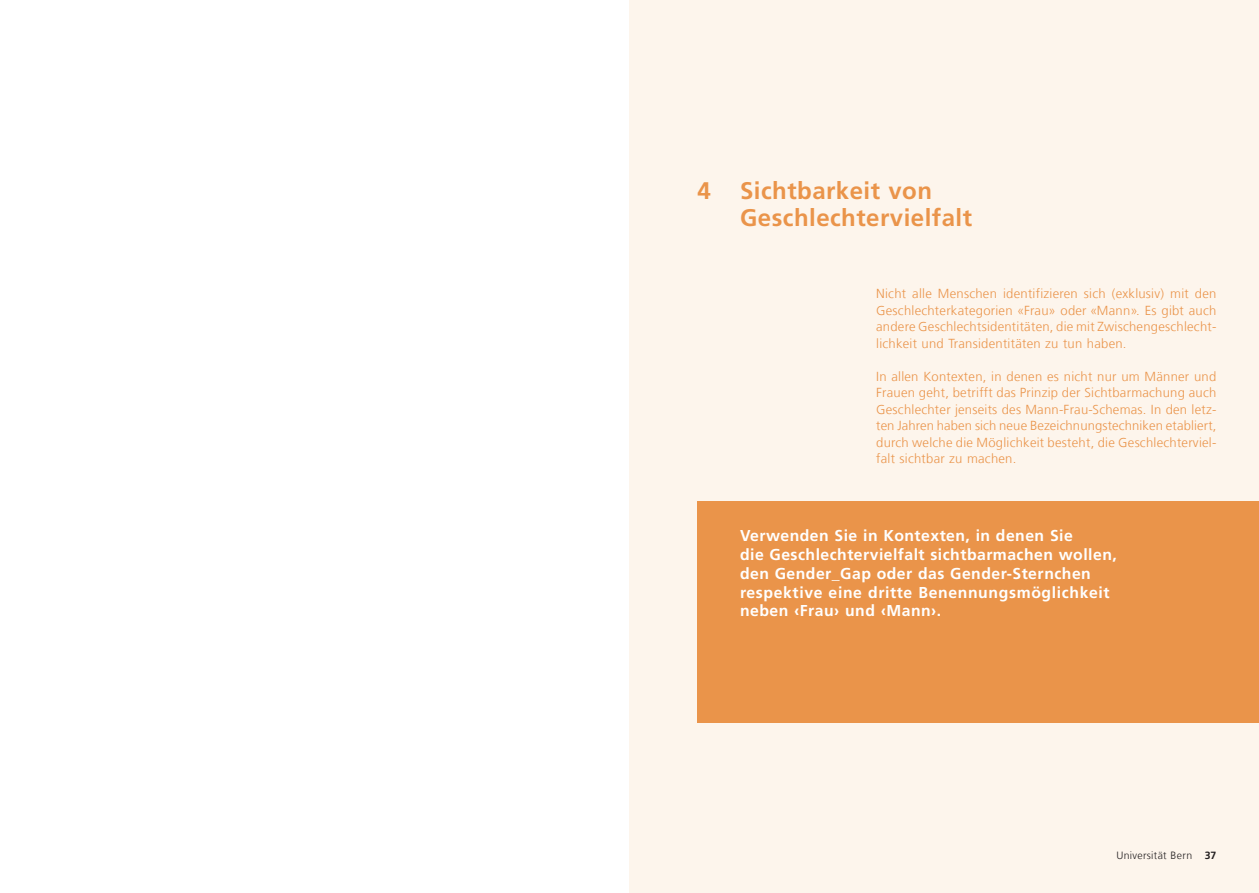
<style>
.page{position:relative;width:1259px;height:893px;background:#fff}
.page>*{position:absolute;margin:0;border:0;box-sizing:border-box;transform-origin:0 0}
.t1{font:700 24px/27px "Frutiger LT Com";letter-spacing:.02em;color:#ea944a}
.t2{font:700 15.75px/18.9px "Frutiger LT Com";letter-spacing:.03em;color:#fff}
.t3{font:300 13.05px/16.5px "Frutiger LT Com";letter-spacing:.02em;color:#ea944a;text-align:justify}
.t4{font:300 10.5px "Frutiger LT Com";letter-spacing:.03em;color:#231f20}
.s1{font-weight:700}
</style>
<div class="page">
<div style="left:629px;top:0;width:630px;height:893px;background:#fdf5ec"></div>
<div style="left:697px;top:502px;width:562px;height:221px;background:#ea944a"></div>
<h1 class="t1" style="left:740px;top:177px;width:233px;text-indent:-43px">4 Sichtbarkeit von<br>Geschlechtervielfalt</h1>
<p class="t3" style="left:876px;top:285px;width:342px">Nicht alle Menschen identifizieren sich (exklusiv) mit den Geschlechterkategorien «Frau» oder «Mann». Es gibt auch andere Geschlechtsidentitäten, die mit Zwischengeschlecht&shy;lichkeit und Transidentitäten zu tun haben.</p>
<p class="t3" style="left:876px;top:368px;width:342px">In allen Kontexten, in denen es nicht nur um Männer und Frauen geht, betrifft das Prinzip der Sichtbarmachung auch Geschlechter jenseits des Mann-Frau-Schemas. In den letz&shy;ten Jahren haben sich neue Bezeichnungstechniken etabliert, durch welche die Möglichkeit besteht, die Geschlechterviel&shy;falt sichtbar zu machen.</p>
<p class="t2" style="left:740px;top:526px;width:378px">Verwenden Sie in Kontexten, in denen Sie<br>die Geschlechtervielfalt sichtbarmachen wollen, den Gender_Gap oder das Gender-Sternchen respektive eine dritte Benennungsmöglichkeit neben ‹Frau› und ‹Mann›.</p>
<p class="t4" style="left:1116px;top:849px;width:102px">Universität Bern <span class="s1">37</span></p>
</div>
